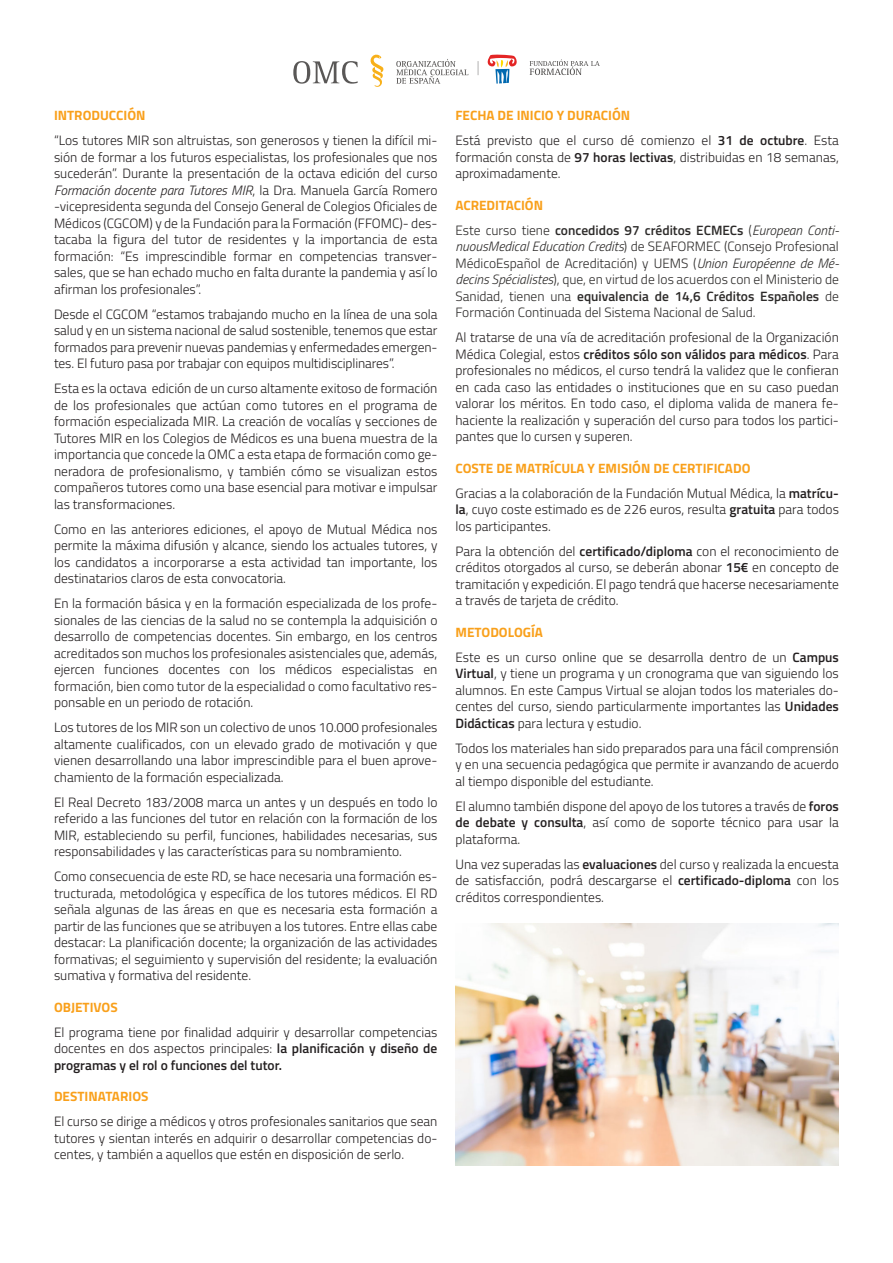
<style>
.page{position:relative;width:893px;height:1263px;background:#fff}
.page>*{position:absolute;margin:0;border:0;box-sizing:border-box;transform-origin:0 0}
.t1{font:300 13.5px/16.5px "Titillium Web";color:#231f20;text-align:justify}
.t2{font:300 13.5px/16.5px "Titillium Web";color:#2c2a29}
.t3{font:600 13.5px/25px "Titillium Web";color:#2c2a29}
.t4{font:700 13.5px "Titillium Web";color:#f9a01b}
.s1{font-style:italic}
.s2{font-weight:600}
.s3{font-weight:700;color:#f9a01b}
.s4{font-weight:300}
.s5{font-weight:300;font-style:italic}
</style>
<div class="page">
<svg style="left:293px;top:54px;width:307px;height:33px"></svg>
<img style="left:455px;top:924px;width:384px;height:241px">
<p class="t4" style="left:54px;top:105px;width:93px">INTRODUCCIÓN</p>
<p class="t1" style="left:54px;top:132px;width:385px">“Los tutores MIR son altruistas, son generosos y tienen la difícil mi&shy;sión de formar a los futuros especialistas, los profesionales que nos sucederán”. Durante la presentación de la octava edición del curso <span class="s1">Formación docente para Tutores MIR</span>, la Dra. Manuela García Romero -vicepresidenta segunda del Consejo General de Colegios Oficiales de Médicos (CGCOM) y de la Fundación para la Formación (FFOMC)- des&shy;tacaba la figura del tutor de residentes y la importancia de esta formación: “Es imprescindible formar en competencias transver&shy;sales, que se han echado mucho en falta durante la pandemia y así lo afirman los profesionales”.</p>
<p class="t1" style="left:54px;top:305px;width:385px">Desde el CGCOM “estamos trabajando mucho en la línea de una sola salud y en un sistema nacional de salud sostenible, tenemos que estar formados para prevenir nuevas pandemias y enfermedades emergen&shy;tes. El futuro pasa por trabajar con equipos multidisciplinares”.</p>
<p class="t1" style="left:54px;top:380px;width:385px">Esta es la octava edición de un curso altamente exitoso de formación de los profesionales que actúan como tutores en el programa de formación especializada MIR. La creación de vocalías y secciones de Tutores MIR en los Colegios de Médicos es una buena muestra de la importancia que concede la OMC a esta etapa de formación como ge&shy;neradora de profesionalismo, y también cómo se visualizan estos compañeros tutores como una base esencial para motivar e impulsar las transformaciones.</p>
<p class="t1" style="left:54px;top:520px;width:385px">Como en las anteriores ediciones, el apoyo de Mutual Médica nos permite la máxima difusión y alcance, siendo los actuales tutores, y los candidatos a incorporarse a esta actividad tan importante, los destinatarios claros de esta convocatoria.</p>
<p class="t1" style="left:54px;top:595px;width:385px">En la formación básica y en la formación especializada de los profe&shy;sionales de las ciencias de la salud no se contempla la adquisición o desarrollo de competencias docentes. Sin embargo, en los centros acreditados son muchos los profesionales asistenciales que, además, ejercen funciones docentes con los médicos especialistas en formación, bien como tutor de la especialidad o como facultativo res&shy;ponsable en un periodo de rotación.</p>
<p class="t1" style="left:54px;top:719px;width:385px">Los tutores de los MIR son un colectivo de unos 10.000 profesionales altamente cualificados, con un elevado grado de motivación y que vienen desarrollando una labor imprescindible para el buen aprove&shy;chamiento de la formación especializada.</p>
<p class="t1" style="left:54px;top:793px;width:385px">El Real Decreto 183/2008 marca un antes y un después en todo lo referido a las funciones del tutor en relación con la formación de los MIR, estableciendo su perfil, funciones, habilidades necesarias, sus responsabilidades y las características para su nombramiento.</p>
<p class="t1" style="left:54px;top:868px;width:385px">Como consecuencia de este RD, se hace necesaria una formación es&shy;tructurada, metodológica y específica de los tutores médicos. El RD señala algunas de las áreas en que es necesaria esta formación a partir de las funciones que se atribuyen a los tutores. Entre ellas cabe destacar: La planificación docente; la organización de las actividades formativas; el seguimiento y supervisión del residente; la evaluación sumativa y formativa del residente.</p>
<p class="t4" style="left:54px;top:996px;width:65px">OBJETIVOS</p>
<p class="t1" style="left:54px;top:1023px;width:385px">El programa tiene por finalidad adquirir y desarrollar competencias docentes en dos aspectos principales: <span class="s2">la planificación y diseño de programas y el rol o funciones del tutor.</span></p>
<p class="t4" style="left:54px;top:1086px;width:96px">DESTINATARIOS</p>
<p class="t1" style="left:54px;top:1113px;width:385px">El curso se dirige a médicos y otros profesionales sanitarios que sean tutores y sientan interés en adquirir o desarrollar competencias do&shy;centes, y también a aquellos que estén en disposición de serlo.</p>
<p class="t1" style="left:455px;top:102px;width:385px;line-height:25px"><span class="s3">FECHA DE INICIO Y DURACIÓN<br></span>Está previsto que el curso dé comienzo el <span class="s2">31 de octubre</span>. Esta</p>
<p class="t1" style="left:455px;top:148px;width:385px">formación consta de <span class="s2">97 horas lectivas</span>, distribuidas en 18 semanas, aproximadamente.</p>
<p class="t3" style="left:455px;top:192px;width:383px"><span class="s3">ACREDITACIÓN<br></span><span class="s4">Este curso tiene</span> concedidos 97 créditos ECMECs <span class="s4">(</span><span class="s5">European Conti-</span></p>
<p class="t2" style="left:455px;top:238px;width:385px"><span class="s1">nuousMedical Education Credits</span>) de SEAFORMEC (Consejo Profesional MédicoEspañol de Acreditación) y UEMS (<span class="s1">Union Européenne de Mé&shy;decins Spécialistes</span>), que, en virtud de los acuerdos con el Ministerio de Sanidad, tienen una <span class="s2">equivalencia de 14,6 Créditos Españoles</span> de Formación Continuada del Sistema Nacional de Salud.</p>
<p class="t1" style="left:455px;top:329px;width:385px">Al tratarse de una vía de acreditación profesional de la Organización Médica Colegial, estos <span class="s2">créditos sólo son válidos para médicos</span>. Para profesionales no médicos, el curso tendrá la validez que le confieran en cada caso las entidades o instituciones que en su caso puedan valorar los méritos. En todo caso, el diploma valida de manera fe&shy;haciente la realización y superación del curso para todos los partici&shy;pantes que lo cursen y superen.</p>
<p class="t1" style="left:455px;top:455px;width:385px;line-height:25px"><span class="s3">COSTE DE MATRÍCULA Y EMISIÓN DE CERTIFICADO<br></span>Gracias a la colaboración de la Fundación Mutual Médica, la <span class="s2">matrícu-</span></p>
<p class="t1" style="left:455px;top:501px;width:385px"><span class="s2">la</span>, cuyo coste estimado es de 226 euros, resulta <span class="s2">gratuita</span> para todos los participantes.</p>
<p class="t1" style="left:455px;top:542px;width:385px">Para la obtención del <span class="s2">certificado/diploma</span> con el reconocimiento de créditos otorgados al curso, se deberán abonar <span class="s2">15€</span> en concepto de tramitación y expedición. El pago tendrá que hacerse necesariamente a través de tarjeta de crédito.</p>
<p class="t1" style="left:455px;top:619px;width:385px;line-height:25px"><span class="s3">METODOLOGÍA<br></span>Este es un curso online que se desarrolla dentro de un <span class="s2">Campus</span></p>
<p class="t1" style="left:455px;top:665px;width:385px"><span class="s2">Virtual</span>, y tiene un programa y un cronograma que van siguiendo los alumnos. En este Campus Virtual se alojan todos los materiales do&shy;centes del curso, siendo particularmente importantes las <span class="s2">Unidades Didácticas</span> para lectura y estudio.</p>
<p class="t1" style="left:455px;top:739px;width:385px">Todos los materiales han sido preparados para una fácil comprensión y en una secuencia pedagógica que permite ir avanzando de acuerdo al tiempo disponible del estudiante.</p>
<p class="t1" style="left:455px;top:797px;width:385px">El alumno también dispone del apoyo de los tutores a través de <span class="s2">foros de debate y consulta</span>, así como de soporte técnico para usar la plataforma.</p>
<p class="t1" style="left:455px;top:855px;width:385px">Una vez superadas las <span class="s2">evaluaciones</span> del curso y realizada la encuesta de satisfacción, podrá descargarse el <span class="s2">certificado-diploma</span> con los créditos correspondientes.</p>
</div>
